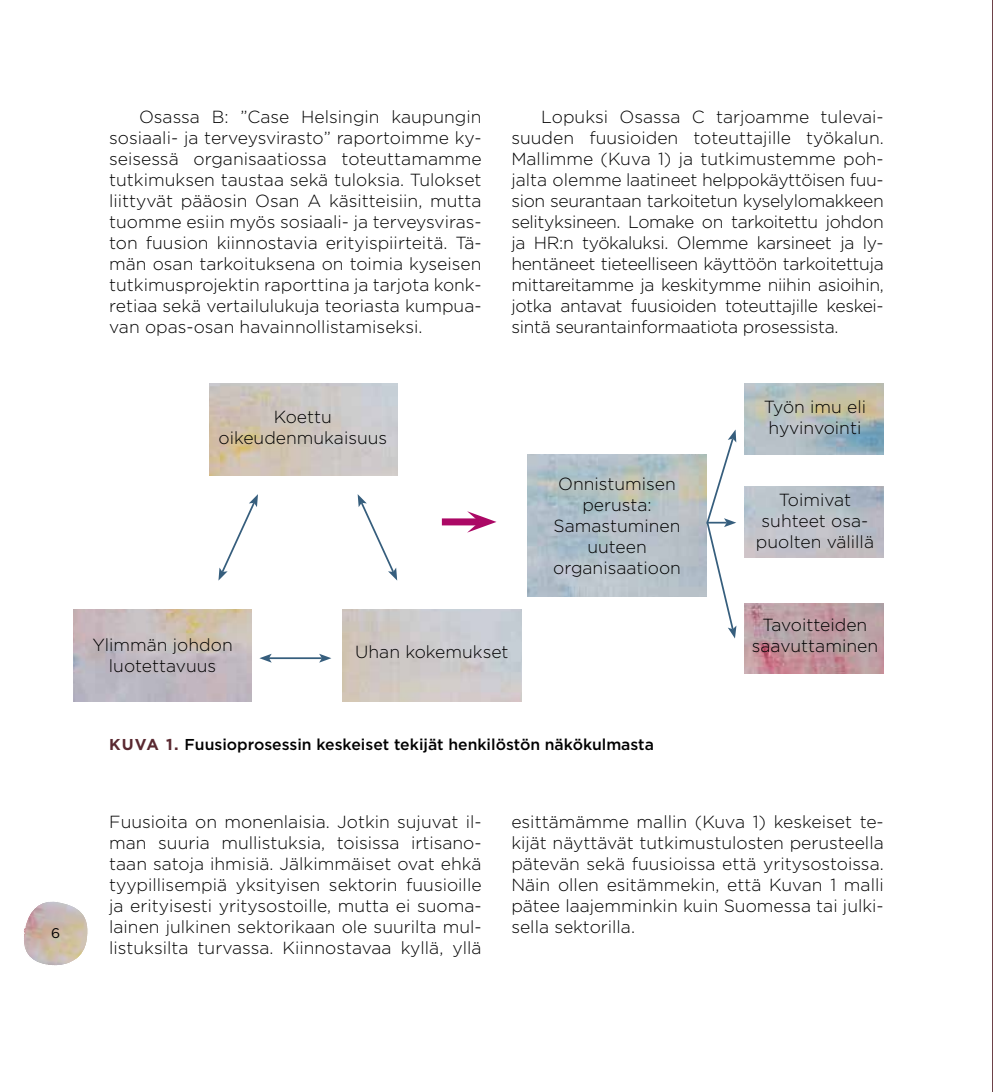
<style>
.page{position:relative;width:993px;height:1092px;background:#fff}
.page>*{position:absolute;margin:0;border:0;box-sizing:border-box;transform-origin:0 0}
.t1{font:300 17.5px/21px "Gotham";color:#000;text-align:center}
.t2{font:500 15.75px "Gotham";color:#000}
.t3{font:14px "Gotham";color:#000}
.s1{font-weight:700;color:#5a2931}
</style>
<div class="page">
<svg style="left:24px;top:901px;width:64px;height:65px"></svg>
<img style="left:210px;top:383px;width:187px;height:92px">
<img style="left:73px;top:609px;width:179px;height:92px">
<img style="left:744px;top:383px;width:139px;height:71px">
<img style="left:744px;top:603px;width:139px;height:71px">
<div style="left:441px;top:518px;width:38px;height:7px;background:#ab0865"></div>
<svg style="left:467px;top:511px;width:29px;height:21px"></svg>
<hr style="left:269px;top:657px;width:53px;height:2px;background:#365e7d">
<svg style="left:259px;top:654px;width:12px;height:8px"></svg>
<svg style="left:319px;top:653px;width:12px;height:9px"></svg>
<svg style="left:705px;top:429px;width:31px;height:209px"></svg>
<svg style="left:357px;top:494px;width:40px;height:86px"></svg>
<svg style="left:218px;top:494px;width:40px;height:86px"></svg>
<p class="t3" style="left:51px;top:923px;width:11px">6</p>
<p class="t1" style="left:109px;top:106px;width:374px;text-align:justify;text-indent:30px">Osassa B: ”Case Helsingin kaupungin sosiaali- ja terveysvirasto” raportoimme ky&shy;seisessä organisaatiossa toteuttamamme tutkimuksen taustaa sekä tuloksia. Tulokset liittyvät pääosin Osan A käsitteisiin, mutta tuomme esiin myös sosiaali- ja terveysviras&shy;ton fuusion kiinnostavia erityispiirteitä. Tä&shy;män osan tarkoituksena on toimia kyseisen tutkimusprojektin raporttina ja tarjota konk&shy;retiaa sekä vertailulukuja teoriasta kumpua&shy;van opas-osan havainnollistamiseksi.</p>
<p class="t1" style="left:218px;top:406px;width:170px">Koettu oikeudenmukaisuus</p>
<p class="t1" style="left:511px;top:106px;width:374px;text-align:justify;text-indent:30px">Lopuksi Osassa C tarjoamme tulevai&shy;suuden fuusioiden toteuttajille työkalun.<br>Mallimme (Kuva 1) ja tutkimustemme poh&shy;jalta olemme laatineet helppokäyttöisen fuu&shy;sion seurantaan tarkoitetun kyselylomakkeen selityksineen. Lomake on tarkoitettu johdon ja HR:n työkaluksi. Olemme karsineet ja ly&shy;hentäneet tieteelliseen käyttöön tarkoitettuja mittareitamme ja keskitymme niihin asioihin, jotka antavat fuusioiden toteuttajille keskei&shy;sintä seurantainformaatiota prosessista.</p>
<p class="t1" style="left:553px;top:472px;width:129px">Onnistumisen perusta:<br>Samastuminen uuteen organisaatioon</p>
<p class="t1" style="left:763px;top:395px;width:104px;text-align:left">Työn imu eli hyvinvointi</p>
<p class="t1" style="left:755px;top:488px;width:120px">Toimivat suhteet osa&shy;puolten välillä</p>
<p class="t1" style="left:92px;top:633px;width:142px">Ylimmän johdon luotettavuus</p>
<p class="t1" style="left:355px;top:640px;width:155px">Uhan kokemukset</p>
<p class="t2" style="left:109px;top:733px;width:546px"><span class="s1">KUVA 1.</span> Fuusioprosessin keskeiset tekijät henkilöstön näkökulmasta</p>
<p class="t1" style="left:751px;top:614px;width:128px">Tavoitteiden saavuttaminen</p>
<p class="t1" style="left:109px;top:810px;width:374px;text-align:justify">Fuusioita on monenlaisia. Jotkin sujuvat il&shy;man suuria mullistuksia, toisissa irtisano&shy;taan satoja ihmisiä. Jälkimmäiset ovat ehkä tyypillisempiä yksityisen sektorin fuusioille ja erityisesti yritysostoille, mutta ei suoma&shy;lainen julkinen sektorikaan ole suurilta mul&shy;listuksilta turvassa. Kiinnostavaa kyllä, yllä</p>
<p class="t1" style="left:511px;top:810px;width:374px;text-align:justify">esittämämme mallin (Kuva 1) keskeiset te&shy;kijät näyttävät tutkimustulosten perusteella pätevän sekä fuusioissa että yritysostoissa.<br>Näin ollen esitämmekin, että Kuvan 1 malli pätee laajemminkin kuin Suomessa tai julki&shy;sella sektorilla.</p>
</div>
